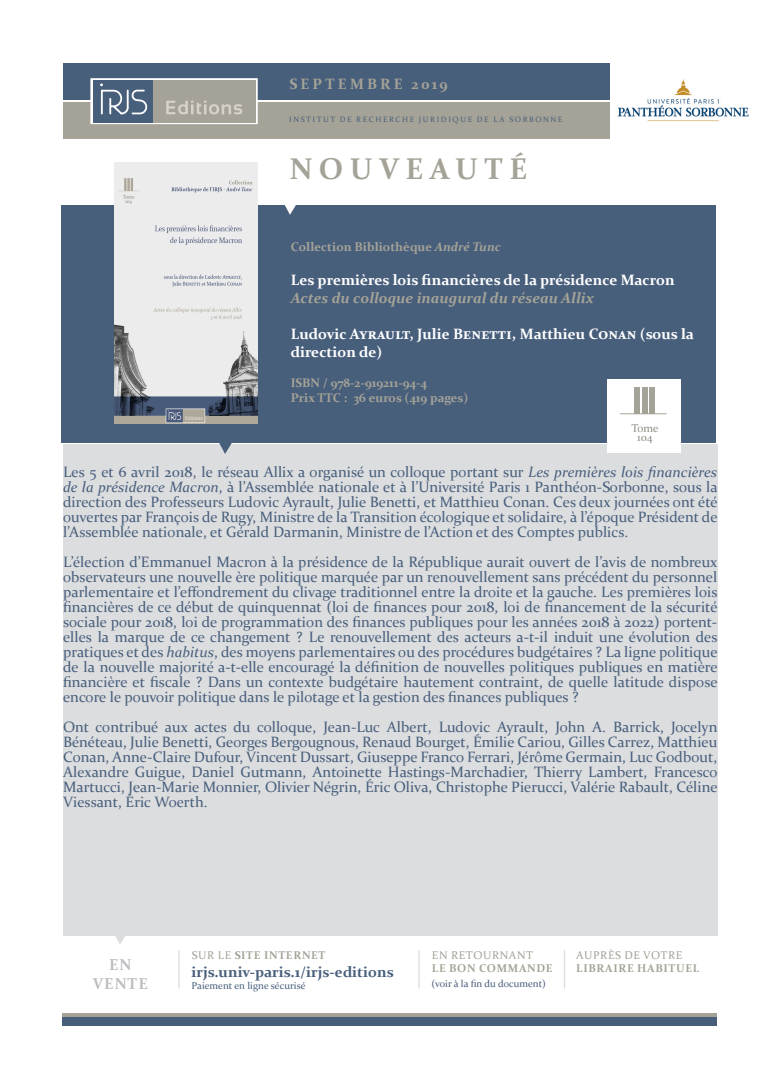
<style>
.page{position:relative;width:780px;height:1088px;background:#fff}
.page>*{position:absolute;margin:0;border:0;box-sizing:border-box;transform-origin:0 0}
.t1{font:700 30px "Constantia";letter-spacing:.21em;color:#a5a397}
.t2{font:700 15.75px/18.9px "Constantia";letter-spacing:.06em;color:#bcbdc0;text-align:center}
.t3{font:15px/15px "Constantia";color:#485f7c;text-align:justify}
.t4{font:700 15px/18px "Constantia";color:#fff}
.t5{font:italic 700 15px "Constantia";color:#a5a397}
.t6{font:700 15px "Constantia";color:#485f7c}
.t7{font:700 15px "Constantia";letter-spacing:.21em;color:#a5a397}
.t8{font:700 12.5px/15px "Constantia";color:#a5a397}
.t9{font:700 11.25px "Constantia";letter-spacing:.06em;color:#a5a397}
.t10{font:11.25px "Constantia";letter-spacing:.06em;color:#a5a397}
.t11{font:11.25px/9.1px "Constantia";color:#908e83;text-align:center}
.t12{font:10px "Constantia";color:#485f7c}
.t13{font:7.75px "Constantia";letter-spacing:.21em;color:#485f7c}
.s1{font-style:italic}
.s2{font-weight:400}
</style>
<div class="page">
<div style="left:63px;top:444px;width:654px;height:492px;background:#dcdddf"></div>
<svg style="left:219px;top:443px;width:13px;height:11px"></svg>
<svg style="left:115px;top:936px;width:10px;height:8px"></svg>
<div style="left:62px;top:205px;width:653px;height:238px;background:#485f7c"></div>
<div style="left:63px;top:63px;width:546px;height:36px;background:#485f7c"></div>
<div style="left:63px;top:102px;width:546px;height:37px;background:#a5a397"></div>
<svg style="left:285px;top:205px;width:11px;height:10px"></svg>
<hr style="left:63px;top:1013px;width:654px;height:4px;background:#a5a397">
<div style="left:63px;top:1017px;width:654px;height:8px;background:#485f7c"></div>
<hr style="left:418px;top:950px;width:1px;height:38px;background:#dcdddf">
<hr style="left:178px;top:950px;width:2px;height:38px;background:#dcdddf">
<hr style="left:564px;top:950px;width:1px;height:38px;background:#dcdddf">
<div style="left:607px;top:379px;width:73px;height:73px;background:#fff"></div>
<div style="left:635px;top:388px;width:5px;height:26px;background:#a5a397"></div>
<div style="left:642px;top:388px;width:5px;height:26px;background:#a5a397"></div>
<div style="left:649px;top:388px;width:6px;height:26px;background:#a5a397"></div>
<hr style="left:620px;top:414px;width:46px;height:1px;background:#a5a397">
<svg style="left:90px;top:78px;width:168px;height:46px"></svg>
<div style="left:93px;top:80px;width:60px;height:42px;background:#485f7c"></div>
<div style="left:153px;top:80px;width:103px;height:42px;background:#a5a397"></div>
<svg style="left:100px;top:83px;width:47px;height:31px"></svg>
<svg style="left:166px;top:101px;width:76px;height:13px"></svg>
<img style="left:618px;top:79px;width:131px;height:43px">
<img style="left:114px;top:162px;width:144px;height:261px">
<p class="t7" style="left:289px;top:74px;width:160px">SEPTEMBRE 2019</p>
<p class="t13" style="left:289px;top:114px;width:275px">INSTITUT DE RECHERCHE JURIDIQUE DE LA SORBONNE</p>
<h1 class="t1" style="left:290px;top:148px;width:239px">NOUVEAUTÉ</h1>
<p class="t8" style="left:291px;top:239px;width:212px">Collection Bibliothèque <span class="s1">André Tunc</span></p>
<p class="t4" style="left:291px;top:271px;width:385px">Les premières lois financières de la présidence Macron</p>
<p class="t5" style="left:291px;top:288px;width:304px">Actes du colloque inaugural du réseau Allix</p>
<p class="t4" style="left:291px;top:325px;width:405px">Ludovic Ayrault, Julie Benetti, Matthieu Conan (sous la direction de)</p>
<p class="t8" style="left:291px;top:375px;width:179px">ISBN / 978-2-919211-94-4<br>Prix TTC : 36 euros (419 pages)</p>
<p class="t11" style="left:631px;top:423px;width:29px">Tome<br>104</p>
<p class="t3" style="left:63px;top:464px;width:656px">Les 5 et 6 avril 2018, le réseau Allix a organisé un colloque portant sur <span class="s1">Les premières lois financières de la présidence Macron</span>, à l’Assemblée nationale et à l’Université Paris 1 Panthéon-Sorbonne, sous la direction des Professeurs Ludovic Ayrault, Julie Benetti, et Matthieu Conan. Ces deux journées ont été ouvertes par François de Rugy, Ministre de la Transition écologique et solidaire, à l’époque Président de l’Assemblée nationale, et Gérald Darmanin, Ministre de l’Action et des Comptes publics.</p>
<p class="t3" style="left:63px;top:554px;width:656px">L’élection d’Emmanuel Macron à la présidence de la République aurait ouvert de l’avis de nombreux observateurs une nouvelle ère politique marquée par un renouvellement sans précédent du personnel parlementaire et l’effondrement du clivage traditionnel entre la droite et la gauche. Les premières lois financières de ce début de quinquennat (loi de finances pour 2018, loi de financement de la sécurité sociale pour 2018, loi de programmation des finances publiques pour les années 2018 à 2022) portent&shy;elles la marque de ce changement ? Le renouvellement des acteurs a-t-il induit une évolution des pratiques et des <span class="s1">habitus</span>, des moyens parlementaires ou des procédures budgétaires ? La ligne politique de la nouvelle majorité a-t-elle encouragé la définition de nouvelles politiques publiques en matière financière et fiscale ? Dans un contexte budgétaire hautement contraint, de quelle latitude dispose encore le pouvoir politique dans le pilotage et la gestion des finances publiques ?</p>
<p class="t3" style="left:63px;top:719px;width:656px">Ont contribué aux actes du colloque, Jean-Luc Albert, Ludovic Ayrault, John A. Barrick, Jocelyn Bénéteau, Julie Benetti, Georges Bergougnous, Renaud Bourget, Émilie Cariou, Gilles Carrez, Matthieu Conan, Anne-Claire Dufour, Vincent Dussart, Giuseppe Franco Ferrari, Jérôme Germain, Luc Godbout, Alexandre Guigue, Daniel Gutmann, Antoinette Hastings-Marchadier, Thierry Lambert, Francesco Martucci, Jean-Marie Monnier, Olivier Négrin, Éric Oliva, Christophe Pierucci, Valérie Rabault, Céline Viessant, Éric Woerth.</p>
<p class="t2" style="left:93px;top:954px;width:56px">EN<br>VENTE</p>
<p class="t9" style="left:192px;top:947px;width:135px"><span class="s2">SUR LE</span> SITE INTERNET</p>
<p class="t6" style="left:191px;top:961px;width:203px">irjs.univ-paris.1/irjs-editions</p>
<p class="t12" style="left:191px;top:978px;width:115px">Paiement en ligne sécurisé</p>
<p class="t10" style="left:432px;top:947px;width:103px">EN RETOURNANT</p>
<p class="t9" style="left:432px;top:960px;width:122px">LE BON COMMANDE</p>
<p class="t12" style="left:431px;top:976px;width:116px">(voir à la fin du document)</p>
<p class="t10" style="left:576px;top:947px;width:108px">AUPRÈS DE VOTRE</p>
<p class="t9" style="left:576px;top:960px;width:125px">LIBRAIRE HABITUEL</p>
</div>
